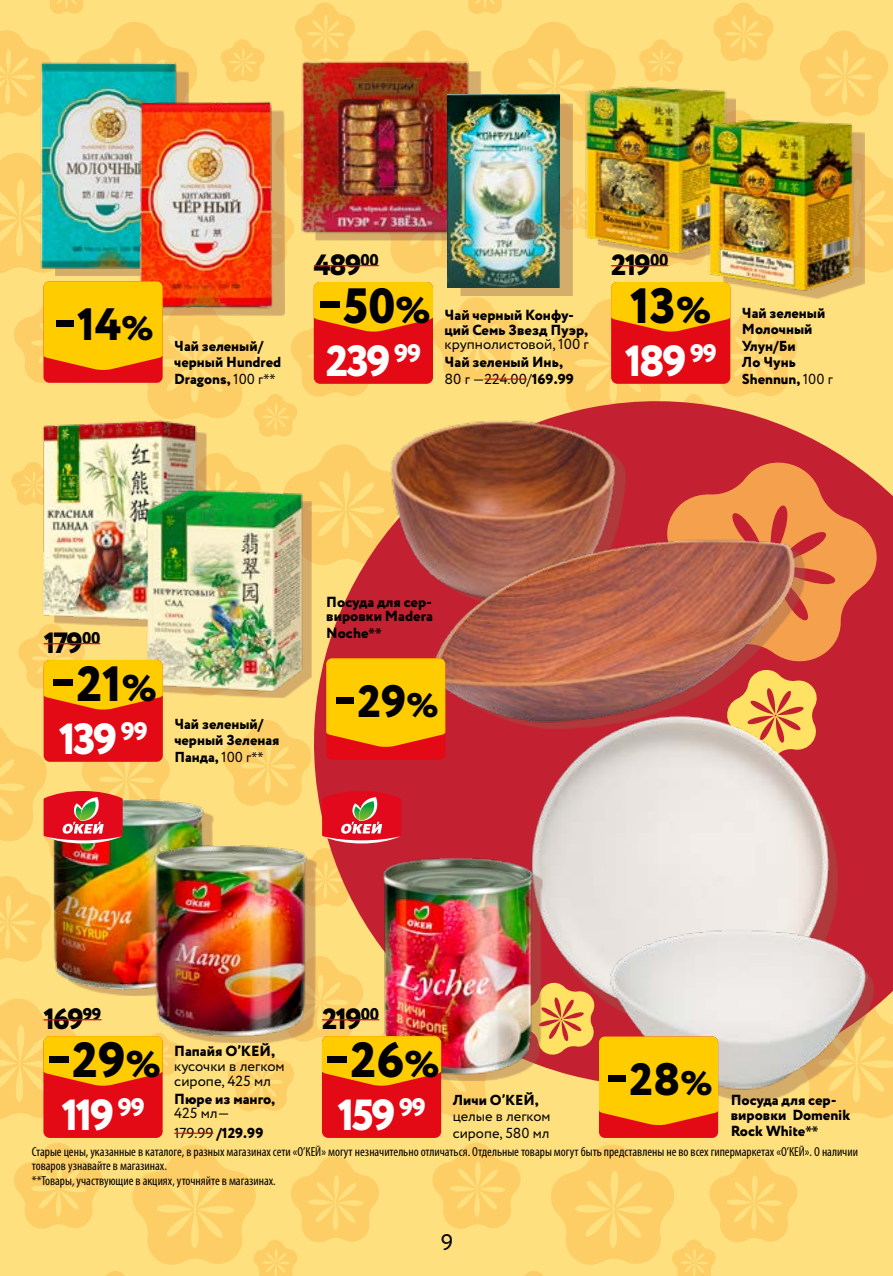
<style>
.page{position:relative;width:893px;height:1276px;background:#ffe07e}
.page>*{position:absolute;margin:0;border:0;box-sizing:border-box;transform-origin:0 0}
.t1{font:800 49.5px "Circe";color:#000;scale:1.5 1}
.t2{font:800 49.5px "Circe";color:#000}
.t3{font:800 45.23px "Circe";color:#000;scale:1.5 1}
.t4{font:800 43.43px "Circe";letter-spacing:-.065em;color:#fff}
.t5{font:800 29.25px "Circe";letter-spacing:-.06em;color:#000}
.t6{font:800 25.43px "Circe";letter-spacing:-.05em;color:#fff}
.t7{font:22.5px "Circe";color:#000}
.t8{font:800 14.62px/14.6px "Circe";color:#000}
.t9{font:14.62px/14.6px "Circe";color:#000}
.t10{font:800 14.4px/16.7px "Circe";color:#000}
.t11{font:14.4px "Circe";color:#000}
.t12{font:condensed 13.05px/14.6px "Myriad Pro";color:#000}
.s1{font-size:33.98px}
.s2{font-weight:400}
.s3{font-family:"Myriad Pro";font-weight:400}
.s4{font-size:37.12px}
.s5{font-size:14.62px}
.s6{font-weight:800}
.s7{font-family:"Myriad Pro";font-weight:700;font-size:14.4px}
</style>
<div class="page">
<svg style="left:432px;top:1143px;width:366px;height:133px"></svg>
<svg style="left:14px;top:1143px;width:365px;height:133px"></svg>
<hr style="left:174px;top:1132px;width:40px;height:1px;background:#e30915">
<div style="left:43px;top:1036px;width:120px;height:102px;background:#e30915;border-radius:6px"></div>
<div style="left:322px;top:1036px;width:119px;height:102px;background:#e30915;border-radius:6px"></div>
<div style="left:599px;top:1036px;width:119px;height:102px;background:#e30915;border-radius:6px"></div>
<img style="left:0;top:0;width:893px;height:1125px">
<h2 class="t3" style="left:52px;top:294px;width:69px">-14<span class="s1">%</span></h2>
<p class="t10" style="left:174px;top:338px;width:109px">Чай зеленый/ черный Hundred<br>Dragons, <span class="s2">100 г</span><span class="s3">**</span></p>
<h3 class="t5" style="left:314px;top:245px;width:66px">489<sup>00</sup></h3>
<h3 class="t5" style="left:611px;top:245px;width:59px">219<sup>00</sup></h3>
<h1 class="t1" style="left:316px;top:272px;width:78px">-50<span class="s4">%</span></h1>
<h3 class="t6" style="left:394px;top:336px;width:29px">99</h3>
<h3 class="t4" style="left:326px;top:332px;width:66px">239</h3>
<p class="t8" style="left:444px;top:309px;width:145px">Чай черный Конфу&shy;ций Семь Звезд Пуэр,</p>
<p class="t9" style="left:444px;top:338px;width:146px">крупнолистовой, 100 г</p>
<p class="t8" style="left:444px;top:356px;width:120px">Чай зеленый Инь,</p>
<p class="t11" style="left:444px;top:369px;width:131px"><span class="s5">80 г —</span>224.00/<span class="s6">169.99</span></p>
<h1 class="t2" style="left:630px;top:272px;width:82px">13<span class="s4">%</span></h1>
<h3 class="t6" style="left:690px;top:336px;width:29px">99</h3>
<h3 class="t4" style="left:625px;top:332px;width:63px">189</h3>
<p class="t10" style="left:742px;top:305px;width:85px">Чай зеленый<br>Молочный<br>Улун/Би<br>Ло Чунь</p>
<p class="t10" style="left:742px;top:371px;width:93px">Shennun, <span class="s2">100 г</span></p>
<h3 class="t5" style="left:44px;top:623px;width:58px">179<sup>00</sup></h3>
<h1 class="t1" style="left:49px;top:650px;width:73px">-21<span class="s4">%</span></h1>
<h3 class="t6" style="left:121px;top:714px;width:29px">99</h3>
<h3 class="t4" style="left:59px;top:710px;width:60px">139</h3>
<p class="t10" style="left:174px;top:716px;width:106px">Чай зеленый/ черный Зеленая</p>
<p class="t10" style="left:174px;top:749px;width:91px">Панда, <span class="s2">100 г</span><span class="s3">**</span></p>
<p class="t8" style="left:326px;top:595px;width:108px">Посуда для сер&shy;вировки Madera</p>
<p class="t8" style="left:326px;top:626px;width:57px">Noche<span class="s7">**</span></p>
<h2 class="t3" style="left:333px;top:670px;width:72px">-29<span class="s1">%</span></h2>
<h3 class="t5" style="left:44px;top:999px;width:59px">169<sup>99</sup></h3>
<h3 class="t5" style="left:322px;top:999px;width:59px">219<sup>00</sup></h3>
<h1 class="t1" style="left:45px;top:1026px;width:79px">-29<span class="s4">%</span></h1>
<h3 class="t6" style="left:118px;top:1090px;width:29px">99</h3>
<h3 class="t4" style="left:62px;top:1086px;width:54px">119</h3>
<p class="t8" style="left:174px;top:1045px;width:102px">Папайя О’КЕЙ,</p>
<p class="t9" style="left:174px;top:1059px;width:112px">кусочки в легком сиропе, 425 мл</p>
<p class="t8" style="left:174px;top:1092px;width:103px">Пюре из манго,</p>
<p class="t9" style="left:174px;top:1106px;width:57px">425 мл—</p>
<p class="t10" style="left:174px;top:1125px;width:91px"><span class="s2">179.99</span> /129.99</p>
<h1 class="t1" style="left:324px;top:1026px;width:79px">-26<span class="s4">%</span></h1>
<h3 class="t6" style="left:399px;top:1090px;width:29px">99</h3>
<h3 class="t4" style="left:337px;top:1086px;width:60px">159</h3>
<p class="t10" style="left:453px;top:1092px;width:88px">Личи О’КЕЙ,</p>
<p class="t11" style="left:453px;top:1107px;width:99px">целые в легком</p>
<p class="t11" style="left:453px;top:1123px;width:98px">сиропе, 580 мл</p>
<h2 class="t3" style="left:605px;top:1048px;width:73px">-28<span class="s1">%</span></h2>
<p class="t8" style="left:731px;top:1093px;width:121px">Посуда для сер&shy;вировки Domenik</p>
<p class="t8" style="left:731px;top:1125px;width:89px">Rock White<span class="s7">**</span></p>
<p class="t12" style="left:32px;top:1144px;width:828px">Старые цены, указанные в каталоге, в разных магазинах сети «О’КЕЙ» могут незначительно отличаться. Отдельные товары могут быть представлены не во всех гипермаркетах «О’КЕЙ». О наличии товаров узнавайте в магазинах.<br>**Товары, участвующие в акциях, уточняйте в магазинах.</p>
<h3 class="t7" style="left:441px;top:1227px;width:14px">9</h3>
</div>
